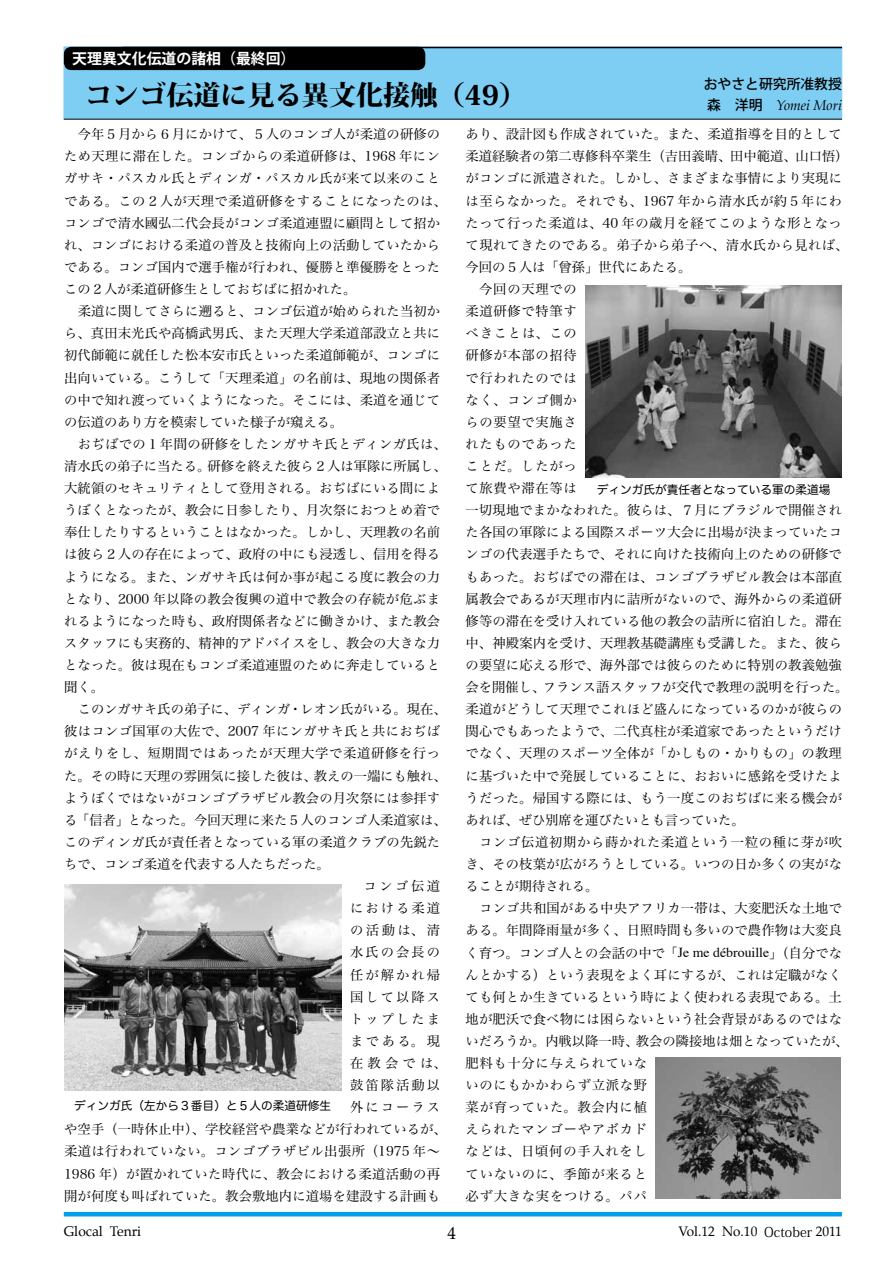
<style>
.page{position:relative;width:893px;height:1263px;background:#fff}
.page>*{position:absolute;margin:0;border:0;box-sizing:border-box;transform-origin:0 0}
.t1{font:800 27.15px "Koz Min Pro";color:#000}
.t2{font:16.95px "Palatino";color:#000}
.t3{font:700 14.85px "Koz Go Pro";color:#fff}
.t4{font:500 13.8px/20.9px "Koz Go Pro";color:#000}
.t5{font:13.8px "Palatino";color:#000}
.t6{font:13.5px "Palatino";color:#000}
.t7{font:13.35px "Hira Min Pro W3";letter-spacing:.01em;color:#000}
.t8{font:13.35px "Hira Min Pro W3";letter-spacing:.03em;color:#000}
.t9{font:13.35px "Hira Min Pro W3";letter-spacing:.055em;color:#000}
.t10{font:13.35px "Hira Min Pro W3";letter-spacing:.06em;color:#000}
.t11{font:13.35px "Hira Min Pro W3";letter-spacing:.035em;color:#000}
.t12{font:13.35px "Hira Min Pro W3";letter-spacing:.05em;color:#000}
.t13{font:13.35px "Hira Min Pro W3";letter-spacing:.04em;color:#000}
.t14{font:11.7px "Hira Maru Pro W4";color:#000}
.s1{font-family:"Palatino";font-weight:400;font-style:italic}
.s2{font-family:"Times";font-size:13.8px}
.s3{font-family:"Koz Min Pro"}
</style>
<div class="page">
<hr style="left:64px;top:1212px;width:778px;height:4px;background:#00a0e9">
<div style="left:64px;top:47px;width:778px;height:72px;background:#7ecef4;border:1px solid #7ecef4"></div>
<hr style="left:64px;top:119px;width:778px;height:1px;background:#000">
<hr style="left:122px;top:47px;width:720px;height:1px;background:#000">
<div style="left:65px;top:48px;width:360px;height:21px;background:#000;border-radius:7px"></div>
<div style="left:64px;top:47px;width:361px;height:23px;border:2px solid #000;border-radius:7px"></div>
<img style="left:64px;top:884px;width:277px;height:207px">
<img style="left:585px;top:286px;width:257px;height:191px">
<img style="left:655px;top:1057px;width:186px;height:142px">
<p class="t3" style="left:72px;top:49px;width:225px">天理異文化伝道の諸相（最終回）</p>
<p class="t1" style="left:85px;top:74px;width:443px">コンゴ伝道に見る異文化接触（49）</p>
<p class="t4" style="left:704px;top:74px;width:140px">おやさと研究所准教授森　洋明　<span class="s1">Yomei Mori</span></p>
<p class="t7" style="left:78px;top:123px;width:364px">今年５月から６月にかけて、５人のコンゴ人が柔道の研修の</p>
<p class="t8" style="left:64px;top:145px;width:377px">ため天理に滞在した。コンゴからの柔道研修は、1968 年にン</p>
<p class="t7" style="left:64px;top:167px;width:378px">ガサキ・パスカル氏とディンガ・パスカル氏が来て以来のこと</p>
<p class="t8" style="left:64px;top:189px;width:384px">である。この２人が天理で柔道研修をすることになったのは、</p>
<p class="t7" style="left:64px;top:211px;width:377px">コンゴで清水國弘二代会長がコンゴ柔道連盟に顧問として招か</p>
<p class="t7" style="left:64px;top:233px;width:377px">れ、コンゴにおける柔道の普及と技術向上の活動していたから</p>
<p class="t7" style="left:64px;top:256px;width:378px">である。コンゴ国内で選手権が行われ、優勝と準優勝をとった</p>
<p class="t7" style="left:64px;top:278px;width:294px">この２人が柔道研修生としておぢばに招かれた。</p>
<p class="t7" style="left:78px;top:300px;width:364px">柔道に関してさらに遡ると、コンゴ伝道が始められた当初か</p>
<p class="t7" style="left:64px;top:322px;width:378px">ら、真田末光氏や高橋武男氏、また天理大学柔道部設立と共に</p>
<p class="t7" style="left:64px;top:344px;width:377px">初代師範に就任した松本安市氏といった柔道師範が、コンゴに</p>
<p class="t7" style="left:64px;top:366px;width:377px">出向いている。こうして「天理柔道」の名前は、現地の関係者</p>
<p class="t7" style="left:64px;top:388px;width:378px">の中で知れ渡っていくようになった。そこには、柔道を通じて</p>
<p class="t7" style="left:64px;top:410px;width:281px">の伝道のあり方を模索していた様子が窺える。</p>
<p class="t8" style="left:78px;top:432px;width:371px">おぢばでの１年間の研修をしたンガサキ氏とディンガ氏は、</p>
<p class="t7" style="left:64px;top:455px;width:384px">清水氏の弟子に当たる。研修を終えた彼ら２人は軍隊に所属し、</p>
<p class="t7" style="left:64px;top:477px;width:377px">大統領のセキュリティとして登用される。おぢばにいる間によ</p>
<p class="t7" style="left:64px;top:499px;width:378px">うぼくとなったが、教会に日参したり、月次祭におつとめ着で</p>
<p class="t7" style="left:64px;top:521px;width:378px">奉仕したりするということはなかった。しかし、天理教の名前</p>
<p class="t7" style="left:64px;top:543px;width:378px">は彼ら２人の存在によって、政府の中にも浸透し、信用を得る</p>
<p class="t7" style="left:64px;top:565px;width:378px">ようになる。また、ンガサキ氏は何か事が起こる度に教会の力</p>
<p class="t8" style="left:64px;top:587px;width:377px">となり、2000 年以降の教会復興の道中で教会の存続が危ぶま</p>
<p class="t7" style="left:64px;top:609px;width:378px">れるようになった時も、政府関係者などに働きかけ、また教会</p>
<p class="t7" style="left:64px;top:631px;width:378px">スタッフにも実務的、精神的アドバイスをし、教会の大きな力</p>
<p class="t7" style="left:64px;top:653px;width:377px">となった。彼は現在もコンゴ柔道連盟のために奔走していると</p>
<p class="t7" style="left:64px;top:676px;width:41px">聞く。</p>
<p class="t7" style="left:78px;top:698px;width:370px">このンガサキ氏の弟子に、ディンガ・レオン氏がいる。現在、</p>
<p class="t8" style="left:64px;top:720px;width:377px">彼はコンゴ国軍の大佐で、2007 年にンガサキ氏と共におぢば</p>
<p class="t12" style="left:64px;top:742px;width:378px">がえりをし、短期間ではあったが天理大学で柔道研修を行っ</p>
<p class="t7" style="left:64px;top:764px;width:384px">た。その時に天理の雰囲気に接した彼は、教えの一端にも触れ、</p>
<p class="t7" style="left:64px;top:786px;width:377px">ようぼくではないがコンゴブラザビル教会の月次祭には参拝す</p>
<p class="t7" style="left:64px;top:808px;width:384px">る「信者」となった。今回天理に来た５人のコンゴ人柔道家は、</p>
<p class="t7" style="left:64px;top:830px;width:377px">このディンガ氏が責任者となっている軍の柔道クラブの先鋭た</p>
<p class="t7" style="left:64px;top:852px;width:267px">ちで、コンゴ柔道を代表する人たちだった。</p>
<p class="t7" style="left:364px;top:875px;width:78px">コンゴ伝道</p>
<p class="t7" style="left:350px;top:897px;width:92px">における柔道</p>
<p class="t7" style="left:350px;top:919px;width:92px">の活動は、清</p>
<p class="t7" style="left:350px;top:941px;width:92px">水氏の会長の</p>
<p class="t7" style="left:350px;top:963px;width:92px">任が解かれ帰</p>
<p class="t7" style="left:350px;top:985px;width:92px">国して以降ス</p>
<p class="t7" style="left:350px;top:1007px;width:92px">トップしたま</p>
<p class="t7" style="left:350px;top:1029px;width:92px">まである。現</p>
<p class="t7" style="left:350px;top:1051px;width:98px">在教会では、</p>
<p class="t7" style="left:350px;top:1074px;width:92px">鼓笛隊活動以</p>
<p class="t7" style="left:350px;top:1096px;width:92px">外にコーラス</p>
<p class="t7" style="left:64px;top:1118px;width:384px">や空手（一時休止中）、学校経営や農業などが行われているが、</p>
<p class="t8" style="left:64px;top:1140px;width:377px">柔道は行われていない。コンゴブラザビル出張所（1975 年～</p>
<p class="t8" style="left:64px;top:1162px;width:378px">1986 年）が置かれていた時代に、教会における柔道活動の再</p>
<p class="t7" style="left:64px;top:1184px;width:377px">開が何度も叫ばれていた。教会敷地内に道場を建設する計画も</p>
<p class="t7" style="left:466px;top:123px;width:378px">あり、設計図も作成されていた。また、柔道指導を目的として</p>
<p class="t7" style="left:466px;top:145px;width:384px">柔道経験者の第二専修科卒業生（吉田義晴、田中範道、山口悟）</p>
<p class="t7" style="left:466px;top:167px;width:378px">がコンゴに派遣された。しかし、さまざまな事情により実現に</p>
<p class="t11" style="left:466px;top:189px;width:378px">は至らなかった。それでも、1967 年から清水氏が約５年にわ</p>
<p class="t13" style="left:466px;top:211px;width:378px">たって行った柔道は、40 年の歳月を経てこのような形となっ</p>
<p class="t11" style="left:466px;top:233px;width:384px">て現れてきたのである。弟子から弟子へ、清水氏から見れば、</p>
<p class="t7" style="left:466px;top:256px;width:227px">今回の５人は「曾孫」世代にあたる。</p>
<p class="t10" style="left:479px;top:278px;width:99px">今回の天理での</p>
<p class="t9" style="left:466px;top:300px;width:113px">柔道研修で特筆す</p>
<p class="t7" style="left:466px;top:322px;width:113px">べきことは、この</p>
<p class="t9" style="left:466px;top:344px;width:113px">研修が本部の招待</p>
<p class="t9" style="left:466px;top:366px;width:113px">で行われたのでは</p>
<p class="t7" style="left:466px;top:388px;width:113px">なく、コンゴ側か</p>
<p class="t9" style="left:466px;top:410px;width:113px">らの要望で実施さ</p>
<p class="t9" style="left:466px;top:432px;width:113px">れたものであった</p>
<p class="t7" style="left:466px;top:455px;width:113px">ことだ。したがっ</p>
<p class="t9" style="left:466px;top:477px;width:113px">て旅費や滞在等は</p>
<p class="t7" style="left:466px;top:499px;width:378px">一切現地でまかなわれた。彼らは、７月にブラジルで開催され</p>
<p class="t7" style="left:466px;top:521px;width:378px">た各国の軍隊による国際スポーツ大会に出場が決まっていたコ</p>
<p class="t7" style="left:466px;top:543px;width:378px">ンゴの代表選手たちで、それに向けた技術向上のための研修で</p>
<p class="t7" style="left:466px;top:565px;width:378px">もあった。おぢばでの滞在は、コンゴブラザビル教会は本部直</p>
<p class="t7" style="left:466px;top:587px;width:378px">属教会であるが天理市内に詰所がないので、海外からの柔道研</p>
<p class="t7" style="left:466px;top:609px;width:378px">修等の滞在を受け入れている他の教会の詰所に宿泊した。滞在</p>
<p class="t7" style="left:466px;top:631px;width:378px">中、神殿案内を受け、天理教基礎講座も受講した。また、彼ら</p>
<p class="t7" style="left:466px;top:653px;width:378px">の要望に応える形で、海外部では彼らのために特別の教義勉強</p>
<p class="t7" style="left:466px;top:676px;width:384px">会を開催し、フランス語スタッフが交代で教理の説明を行った。</p>
<p class="t7" style="left:466px;top:698px;width:378px">柔道がどうして天理でこれほど盛んになっているのかが彼らの</p>
<p class="t7" style="left:466px;top:720px;width:378px">関心でもあったようで、二代真柱が柔道家であったというだけ</p>
<p class="t7" style="left:466px;top:742px;width:378px">でなく、天理のスポーツ全体が「かしもの・かりもの」の教理</p>
<p class="t7" style="left:466px;top:764px;width:378px">に基づいた中で発展していることに、おおいに感銘を受けたよ</p>
<p class="t7" style="left:466px;top:786px;width:378px">うだった。帰国する際には、もう一度このおぢばに来る機会が</p>
<p class="t7" style="left:466px;top:808px;width:281px">あれば、ぜひ別席を運びたいとも言っていた。</p>
<p class="t12" style="left:479px;top:830px;width:364px">コンゴ伝道初期から蒔かれた柔道という一粒の種に芽が吹</p>
<p class="t7" style="left:466px;top:852px;width:378px">き、その枝葉が広がろうとしている。いつの日か多くの実がな</p>
<p class="t7" style="left:466px;top:875px;width:134px">ることが期待される。</p>
<p class="t7" style="left:479px;top:897px;width:364px">コンゴ共和国がある中央アフリカ一帯は、大変肥沃な土地で</p>
<p class="t7" style="left:466px;top:919px;width:378px">ある。年間降雨量が多く、日照時間も多いので農作物は大変良</p>
<p class="t7" style="left:466px;top:941px;width:378px">く育つ。コンゴ人との会話の中で「<span class="s2">Je me débrouille</span>」（自分でな</p>
<p class="t7" style="left:466px;top:963px;width:378px">んとかする）という表現をよく耳にするが、これは定職がなく</p>
<p class="t7" style="left:466px;top:985px;width:378px">ても何とか生きているという時によく使われる表現である。土</p>
<p class="t7" style="left:466px;top:1007px;width:378px">地が肥沃で食べ物には困らないという社会背景があるのではな</p>
<p class="t7" style="left:466px;top:1029px;width:384px">いだろうか。内戦以降一時、教会の隣接地は畑となっていたが、</p>
<p class="t9" style="left:466px;top:1051px;width:183px">肥料も十分に与えられていな</p>
<p class="t9" style="left:466px;top:1074px;width:183px">いのにもかかわらず立派な野</p>
<p class="t10" style="left:466px;top:1096px;width:183px">菜が育っていた。教会内に植</p>
<p class="t9" style="left:466px;top:1118px;width:183px">えられたマンゴーやアボカド</p>
<p class="t10" style="left:466px;top:1140px;width:183px">などは、日頃何の手入れをし</p>
<p class="t10" style="left:466px;top:1162px;width:183px">ていないのに、季節が来ると</p>
<p class="t10" style="left:466px;top:1184px;width:183px">必ず大きな実をつける。パパ</p>
<p class="t14" style="left:597px;top:479px;width:235px">ディンガ氏が責任者となっている軍の柔道場</p>
<p class="t14" style="left:74px;top:1095px;width:259px">ディンガ氏（左から３番目）と５人の柔道研修生</p>
<p class="t5" style="left:64px;top:1220px;width:79px">Glocal Tenri</p>
<p class="t2" style="left:448px;top:1219px;width:10px">4</p>
<p class="t6" style="left:678px;top:1220px;width:165px">Vol.12 No.10 <span class="s3">October</span> 2011</p>
</div>
